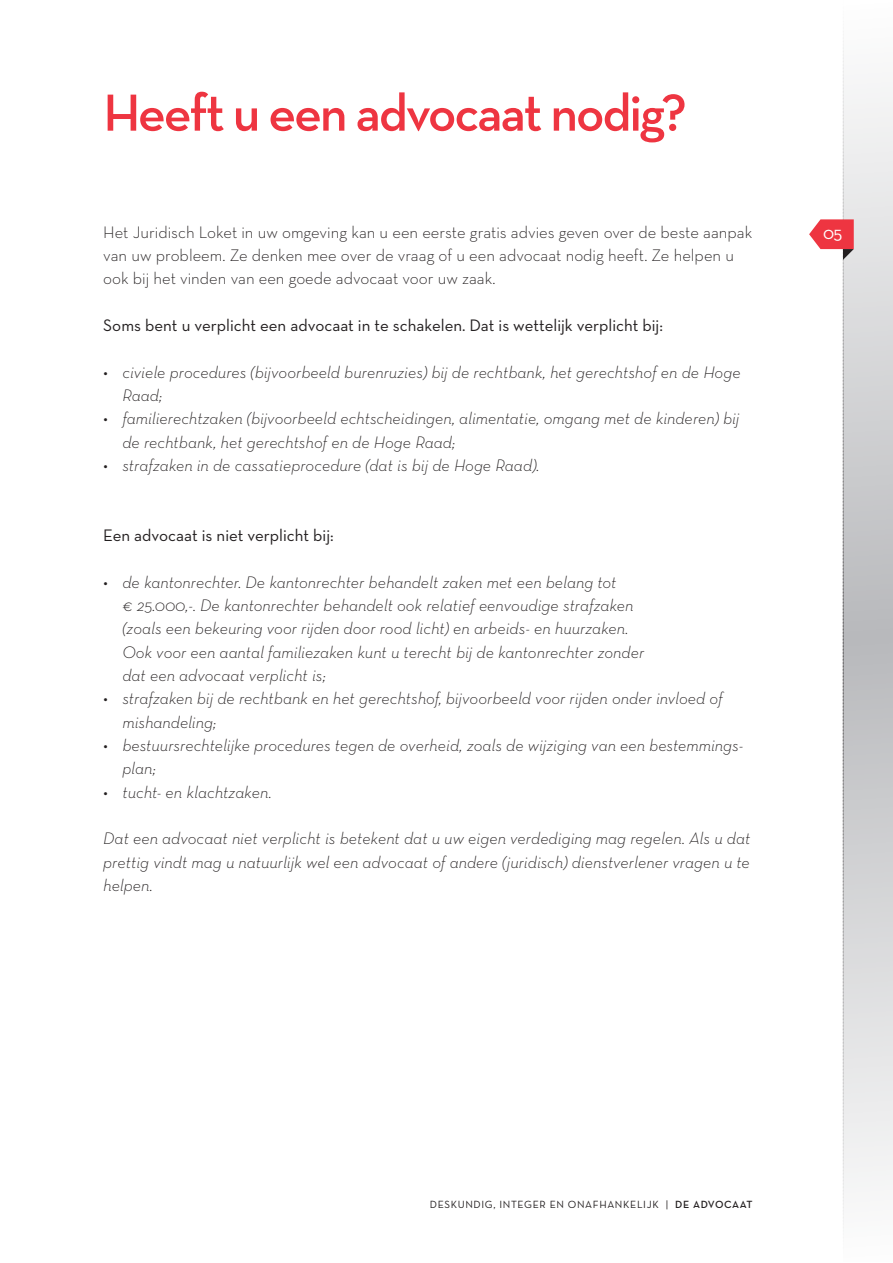
<style>
.page{position:relative;width:893px;height:1263px;background:#fff}
.page>*{position:absolute;margin:0;border:0;box-sizing:border-box;transform-origin:0 0}
.t1{font:600 52.95px "Neutra Text";letter-spacing:-.04em;color:#ee3541}
.t2{font:18.3px "Neutra Text";color:#fff}
.t3{font:italic 300 16.95px/23.4px "Neutra Text";color:#231f20}
.t4{font:300 16.95px/23.2px "Neutra Text";color:#231f20}
.t5{font:16.95px "Neutra Text";color:#231f20}
.t6{font:10.65px "Neutra Text";letter-spacing:.06em;color:#231f20}
.s1{font-weight:600}
</style>
<div class="page">
<svg style="left:854px;top:87px;width:39px;height:1101px;background:#d6d6d8"></svg>
<svg style="left:809px;top:31px;width:45px;height:1200px"></svg>
<p class="t1" style="left:103px;top:80px;width:585px">Heeft u een advocaat nodig?</p>
<p class="t4" style="left:103px;top:220px;width:651px">Het Juridisch Loket in uw omgeving kan u een eerste gratis advies geven over de beste aanpak van uw probleem. Ze denken mee over de vraag of u een advocaat nodig heeft. Ze helpen u ook bij het vinden van een goede advocaat voor uw zaak.</p>
<p class="t5" style="left:103px;top:315px;width:561px">Soms bent u verplicht een advocaat in te schakelen. Dat is wettelijk verplicht bij:</p>
<p class="t3" style="left:122px;top:360px;width:620px;text-indent:-19px">• civiele procedures (bijvoorbeeld burenruzies) bij de rechtbank, het gerechtshof en de Hoge<br>Raad;</p>
<p class="t3" style="left:122px;top:406px;width:619px;text-indent:-19px">• familierechtzaken (bijvoorbeeld echtscheidingen, alimentatie, omgang met de kinderen) bij de rechtbank, het gerechtshof en de Hoge Raad;</p>
<p class="t3" style="left:103px;top:453px;width:438px">• strafzaken in de cassatieprocedure (dat is bij de Hoge Raad).</p>
<p class="t5" style="left:103px;top:525px;width:232px">Een advocaat is niet verplicht bij:</p>
<p class="t3" style="left:122px;top:570px;width:523px;text-indent:-19px">• de kantonrechter. De kantonrechter behandelt zaken met een belang tot<br>€ 25.000,-. De kantonrechter behandelt ook relatief eenvoudige strafzaken (zoals een bekeuring voor rijden door rood licht) en arbeids- en huurzaken.<br>Ook voor een aantal familiezaken kunt u terecht bij de kantonrechter zonder dat een advocaat verplicht is;</p>
<p class="t3" style="left:122px;top:686px;width:602px;text-indent:-19px">• strafzaken bij de rechtbank en het gerechtshof, bijvoorbeeld voor rijden onder invloed of mishandeling;</p>
<p class="t3" style="left:122px;top:733px;width:622px;text-indent:-19px">• bestuursrechtelijke procedures tegen de overheid, zoals de wijziging van een bestemmings&shy;plan;</p>
<p class="t3" style="left:103px;top:780px;width:170px">• tucht- en klachtzaken.</p>
<p class="t3" style="left:103px;top:826px;width:649px;text-align:justify">Dat een advocaat niet verplicht is betekent dat u uw eigen verdediging mag regelen. Als u dat prettig vindt mag u natuurlijk wel een advocaat of andere (juridisch) dienstverlener vragen u te helpen.</p>
<p class="t2" style="left:823px;top:221px;width:21px">05</p>
<p class="t6" style="left:430px;top:1197px;width:324px">DESKUNDIG, INTEGER EN ONAFHANKELIJK | <span class="s1">DE ADVOCAAT</span></p>
</div>
